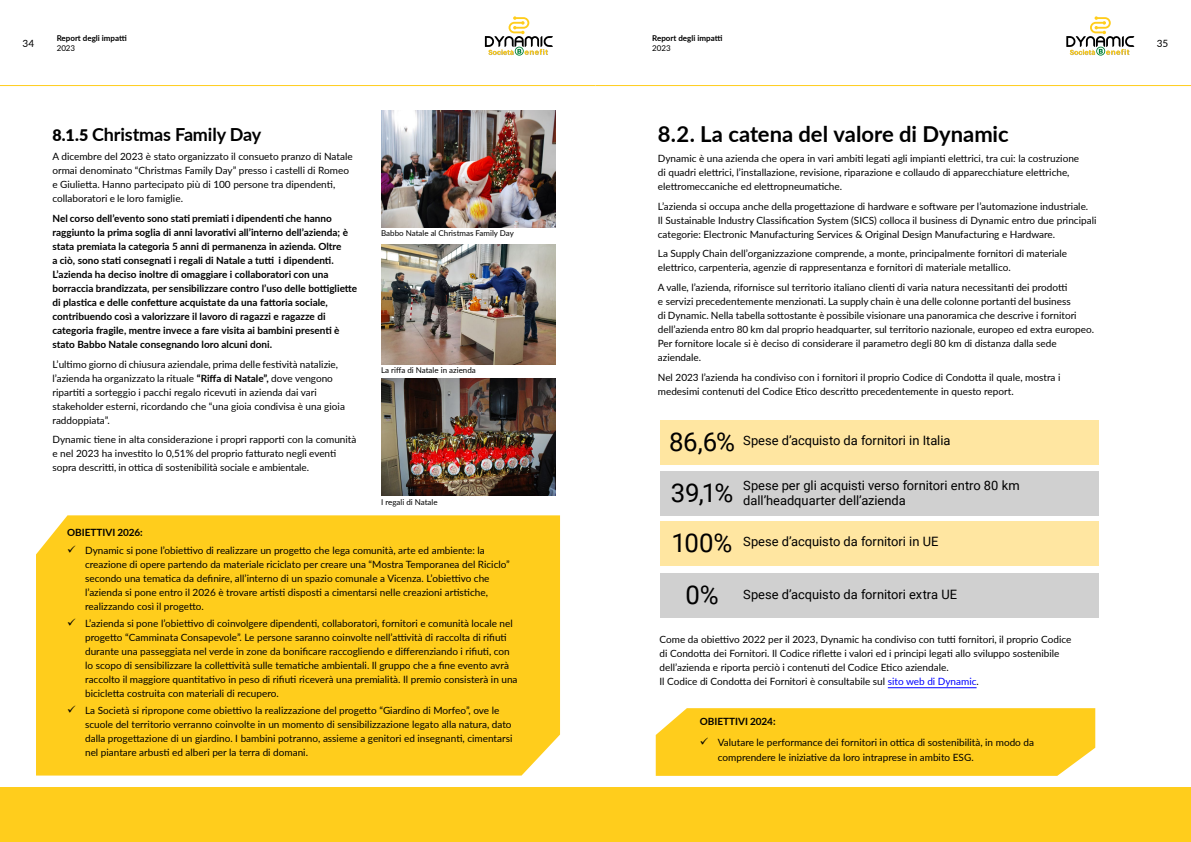
<style>
.page{position:relative;width:1191px;height:842px;background:#fff}
.page>*{position:absolute;margin:0;border:0;box-sizing:border-box;transform-origin:0 0}
.t1{font:25.8px "Roboto";letter-spacing:-.01em;color:#000}
.t2{font:700 22px "Lato";letter-spacing:-.005em;color:#000}
.t3{font:700 18px "Lato";letter-spacing:-.01em;color:#000}
.t4{font:12.9px/15.5px "Roboto";letter-spacing:-.005em;color:#000}
.t5{font:10px/14px "Lato";color:#000}
.t6{font:700 10px/14px "Lato";color:#000}
.t7{font:8px "Lato";color:#000}
.t8{font:700 8px "Lato";color:#000}
.s1{font-weight:900;font-size:16px}
.s2{font-weight:700}
.s3{color:#00f}
</style>
<div class="page">
<div style="left:36px;top:515px;width:524px;height:260px;background:#ffcd1c"></div>
<div style="left:0;top:788px;width:595px;height:54px;background:#ffcd1c"></div>
<div style="left:595px;top:788px;width:596px;height:54px;background:#ffcd1c"></div>
<img style="left:381px;top:110px;width:175px;height:117px">
<img style="left:381px;top:244px;width:175px;height:120px">
<hr style="left:887px;top:687px;width:89px;height:1px;background:#00f">
<img style="left:381px;top:379px;width:175px;height:117px">
<svg style="left:485px;top:16px;width:68px;height:40px"></svg>
<svg style="left:1066px;top:16px;width:68px;height:40px"></svg>
<hr style="left:0;top:85px;width:595px;height:1px;background:#ffcd1c">
<hr style="left:595px;top:85px;width:596px;height:1px;background:#ffcd1c">
<div style="left:659px;top:420px;width:439px;height:44px;background:#ffe6a1"></div>
<div style="left:659px;top:521px;width:439px;height:45px;background:#ffe6a1"></div>
<div style="left:659px;top:471px;width:439px;height:44px;background:#d0d0d0"></div>
<div style="left:659px;top:573px;width:439px;height:45px;background:#d0d0d0"></div>
<div style="left:656px;top:708px;width:439px;height:68px;background:#ffcd1c"></div>
<p class="t8" style="left:57px;top:32px;width:72px">Report degli impatti</p>
<p class="t7" style="left:57px;top:42px;width:20px">2023</p>
<p class="t8" style="left:652px;top:32px;width:72px">Report degli impatti</p>
<p class="t7" style="left:652px;top:42px;width:20px">2023</p>
<p class="t5" style="left:23px;top:35px;width:13px">34</p>
<p class="t5" style="left:1156px;top:35px;width:13px">35</p>
<h3 class="t3" style="left:52px;top:121px;width:210px"><span class="s1">8.1.5</span> Christmas Family Day</h3>
<p class="t5" style="left:52px;top:149px;width:302px">A dicembre del 2023 è stato organizzato il consueto pranzo di Natale ormai denominato “Christmas Family Day” presso i castelli di Romeo e Giulietta. Hanno partecipato più di 100 persone tra dipendenti, collaboratori e le loro famiglie.</p>
<p class="t6" style="left:52px;top:211px;width:306px">Nel corso dell’evento sono stati premiati i dipendenti che hanno raggiunto la prima soglia di anni lavorativi all’interno dell’azienda; è stata premiata la categoria 5 anni di permanenza in azienda. Oltre<br>a ciò, sono stati consegnati i regali di Natale a tutti i dipendenti.<br>L’azienda ha deciso inoltre di omaggiare i collaboratori con una borraccia brandizzata, per sensibilizzare contro l’uso delle bottigliette di plastica e delle confetture acquistate da una fattoria sociale, contribuendo così a valorizzare il lavoro di ragazzi e ragazze di categoria fragile, mentre invece a fare visita ai bambini presenti è stato Babbo Natale consegnando loro alcuni doni.</p>
<p class="t5" style="left:52px;top:357px;width:294px">L’ultimo giorno di chiusura aziendale, prima delle festività natalizie, l’azienda ha organizzato la rituale <span class="s2">“Riffa di Natale”,</span> dove vengono ripartiti a sorteggio i pacchi regalo ricevuti in azienda dai vari stakeholder esterni, ricordando che “una gioia condivisa è una gioia raddoppiata”.</p>
<p class="t5" style="left:52px;top:432px;width:305px">Dynamic tiene in alta considerazione i propri rapporti con la comunità e nel 2023 ha investito lo 0,51% del proprio fatturato negli eventi sopra descritti, in ottica di sostenibilità sociale e ambientale.</p>
<p class="t6" style="left:67px;top:525px;width:77px">OBIETTIVI 2026:</p>
<p class="t7" style="left:381px;top:228px;width:134px">Babbo Natale al Christmas Family Day</p>
<p class="t7" style="left:381px;top:364px;width:96px">La riffa di Natale in azienda</p>
<p class="t7" style="left:381px;top:497px;width:58px">I regali di Natale</p>
<p class="t5" style="left:85px;top:543px;width:426px;text-indent:-18px">✓ Dynamic si pone l’obiettivo di realizzare un progetto che lega comunità, arte ed ambiente: la creazione di opere partendo da materiale riciclato per creare una “Mostra Temporanea del Riciclo” secondo una tematica da definire, all’interno di un spazio comunale a Vicenza. L’obiettivo che l’azienda si pone entro il 2026 è trovare artisti disposti a cimentarsi nelle creazioni artistiche, realizzando così il progetto.</p>
<p class="t5" style="left:85px;top:616px;width:434px;text-indent:-18px">✓ L’azienda si pone l’obiettivo di coinvolgere dipendenti, collaboratori, fornitori e comunità locale nel progetto “Camminata Consapevole”. Le persone saranno coinvolte nell’attività di raccolta di rifiuti durante una passeggiata nel verde in zone da bonificare raccogliendo e differenziando i rifiuti, con lo scopo di sensibilizzare la collettività sulle tematiche ambientali. Il gruppo che a fine evento avrà raccolto il maggiore quantitativo in peso di rifiuti riceverà una premialità. Il premio consisterà in una bicicletta costruita con materiali di recupero.</p>
<p class="t5" style="left:85px;top:702px;width:429px;text-indent:-18px">✓ La Società si ripropone come obiettivo la realizzazione del progetto “Giardino di Morfeo”, ove le scuole del territorio verranno coinvolte in un momento di sensibilizzazione legato alla natura, dato dalla progettazione di un giardino. I bambini potranno, assieme a genitori ed insegnanti, cimentarsi nel piantare arbusti ed alberi per la terra di domani.</p>
<h2 class="t2" style="left:658px;top:118px;width:352px">8.2. La catena del valore di Dynamic</h2>
<p class="t5" style="left:658px;top:151px;width:423px">Dynamic è una azienda che opera in vari ambiti legati agli impianti elettrici, tra cui: la costruzione di quadri elettrici, l’installazione, revisione, riparazione e collaudo di apparecchiature elettriche, elettromeccaniche ed elettropneumatiche.</p>
<p class="t5" style="left:658px;top:199px;width:440px">L’azienda si occupa anche della progettazione di hardware e software per l’automazione industriale.<br>Il Sustainable Industry Classification System (SICS) colloca il business di Dynamic entro due principali categorie: Electronic Manufacturing Services &amp; Original Design Manufacturing e Hardware.</p>
<p class="t5" style="left:658px;top:246px;width:411px">La Supply Chain dell’organizzazione comprende, a monte, principalmente fornitori di materiale elettrico, carpenteria, agenzie di rappresentanza e fornitori di materiale metallico.</p>
<p class="t5" style="left:658px;top:280px;width:438px">A valle, l’azienda, rifornisce sul territorio italiano clienti di varia natura necessitanti dei prodotti<br>e servizi precedentemente menzionati. La supply chain è una delle colonne portanti del business<br>di Dynamic. Nella tabella sottostante è possibile visionare una panoramica che descrive i fornitori dell’azienda entro 80 km dal proprio headquarter, sul territorio nazionale, europeo ed extra europeo.<br>Per fornitore locale si è deciso di considerare il parametro degli 80 km di distanza dalla sede aziendale.</p>
<p class="t5" style="left:658px;top:370px;width:404px">Nel 2023 l’azienda ha condiviso con i fornitori il proprio Codice di Condotta il quale, mostra i medesimi contenuti del Codice Etico descritto precedentemente in questo report.</p>
<h1 class="t1" style="left:669px;top:424px;width:67px">86,6%</h1>
<p class="t4" style="left:743px;top:432px;width:209px">Spese d’acquisto da fornitori in Italia</p>
<h1 class="t1" style="left:671px;top:474px;width:64px">39,1%</h1>
<p class="t4" style="left:743px;top:477px;width:278px">Spese per gli acquisti verso fornitori entro 80 km dall’headquarter dell’azienda</p>
<h1 class="t1" style="left:671px;top:525px;width:62px">100%</h1>
<p class="t4" style="left:743px;top:533px;width:197px">Spese d’acquisto da fornitori in UE</p>
<h1 class="t1" style="left:685px;top:577px;width:35px">0%</h1>
<p class="t4" style="left:743px;top:587px;width:215px">Spese d’acquisto da fornitori extra UE</p>
<p class="t5" style="left:659px;top:632px;width:413px">Come da obiettivo 2022 per il 2023, Dynamic ha condiviso con tutti fornitori, il proprio Codice di Condotta dei Fornitori. Il Codice riflette i valori ed i principi legati allo sviluppo sostenibile dell’azienda e riporta perciò i contenuti del Codice Etico aziendale.<br>Il Codice di Condotta dei Fornitori è consultabile sul <span class="s3">sito web di Dynamic</span>.</p>
<p class="t6" style="left:700px;top:714px;width:77px">OBIETTIVI 2024:</p>
<p class="t5" style="left:718px;top:734px;width:318px;line-height:15px;text-indent:-18px">✓ Valutare le performance dei fornitori in ottica di sostenibilità, in modo da comprendere le iniziative da loro intraprese in ambito ESG.</p>
</div>
